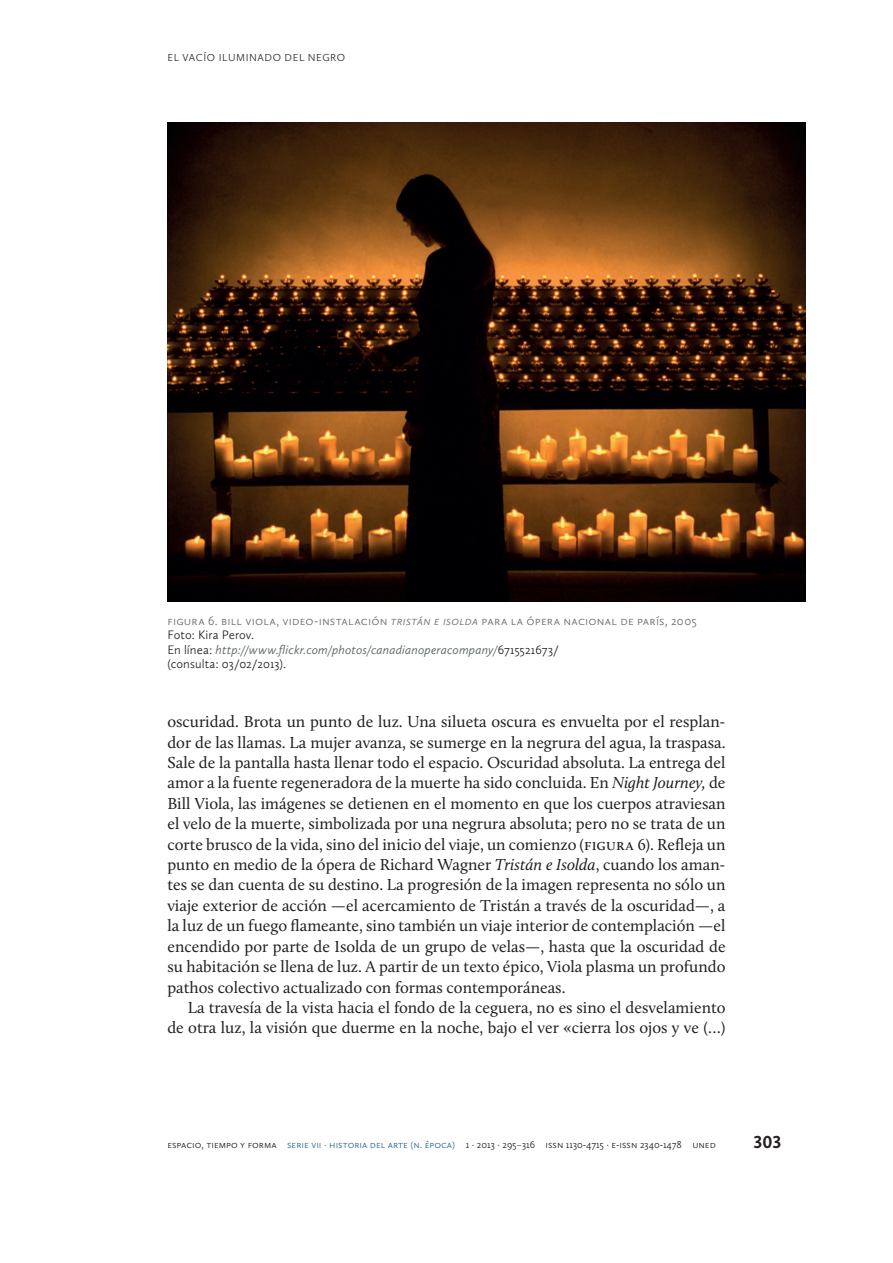
<style>
.page{position:relative;width:893px;height:1263px;background:#fff}
.page>*{position:absolute;margin:0;border:0;box-sizing:border-box;transform-origin:0 0}
.t1{font:700 18px "Calluna Sans";color:#231f20}
.t2{font:16.5px/20.4px "Calluna";color:#231f20;text-align:justify}
.t3{font:300 12.75px/14.2px "Calluna Sans";letter-spacing:.01em;color:#231f20}
.t4{font:300 12.75px "Calluna Sans";letter-spacing:.02em;color:#67706e}
.t5{font:300 10.5px "Calluna Sans";color:#231f20}
.t6{font:300 10.5px "Calluna Sans";color:#286790}
.t7{font:300 10.5px "Calluna Sans";letter-spacing:.055em;color:#231f20}
.s1{font-style:italic}
.s2{font-weight:400;font-style:italic;color:#67706e}
.s3{color:#286790}
.s4{font-weight:400;color:#67706e}
</style>
<div class="page">
<img style="left:167px;top:122px;width:638px;height:479px">
<p class="t7" style="left:167px;top:52px;width:179px">EL VACÍO ILUMINADO DEL NEGRO</p>
<p class="t4" style="left:167px;top:613px;width:24px">Figura</p>
<p class="t4" style="left:208px;top:613px;width:281px">6. Bi ll Viola, Vi deo-i nstalación <span class="s1">Tristán e Isolda</span> para</p>
<p class="t4" style="left:511px;top:613px;width:24px">la Ópera</p>
<p class="t4" style="left:563px;top:613px;width:8px">Nacio</p>
<p class="t4" style="left:597px;top:613px;width:101px">nal de París, 2005</p>
<p class="t3" style="left:167px;top:628px;width:393px">Foto: Kira Perov.<br>En línea: <span class="s2">http://www.flickr.com/photos/canadianoperacompany/</span>6715521673/ (consulta: 03/02/2013).</p>
<p class="t2" style="left:167px;top:711px;width:560px">oscuridad. Brota un punto de luz. Una silueta oscura es envuelta por el resplan&shy;dor de las llamas. La mujer avanza, se sumerge en la negrura del agua, la traspasa.<br>Sale de la pantalla hasta llenar todo el espacio. Oscuridad absoluta. La entrega del amor a la fuente regeneradora de la muerte ha sido concluida. En <span class="s1">Night Journey,</span> de Bill Viola, las imágenes se detienen en el momento en que los cuerpos atraviesan el velo de la muerte, simbolizada por una negrura absoluta; pero no se trata de un corte brusco de la vida, sino del inicio del viaje, un comienzo (Figura 6). Refleja un punto en medio de la ópera de Richard Wagner <span class="s1">Tristán e Isolda</span>, cuando los aman&shy;tes se dan cuenta de su destino. La progresión de la imagen representa no sólo un viaje exterior de acción —el acercamiento de Tristán a través de la oscuridad—, a la luz de un fuego flameante, sino también un viaje interior de contemplación —el encendido por parte de Isolda de un grupo de velas—, hasta que la oscuridad de su habitación se llena de luz. A partir de un texto épico, Viola plasma un profundo pathos colectivo actualizado con formas contemporáneas.</p>
<p class="t2" style="left:167px;top:997px;width:560px;text-align:right">La travesía de la vista hacia el fondo de la ceguera, no es sino el desvelamiento de otra luz, la visión que duerme en la noche, bajo el ver «cierra los ojos y ve (…)</p>
<p class="t5" style="left:167px;top:1138px;width:130px">ESPACIO, TIEMPO Y FORMA <span class="s3">Serie</span></p>
<p class="t6" style="left:311px;top:1138px;width:30px">VII · historia</p>
<p class="t6" style="left:370px;top:1138px;width:24px">del arte</p>
<p class="t6" style="left:410px;top:1138px;width:26px">(n. época</p>
<p class="t5" style="left:452px;top:1138px;width:264px"><span class="s3">)</span> 1 · 2013 · 295<span class="s4">–</span>316 ISSN 1130-4715 · e-iss n 2340-1478 UN ED</p>
<p class="t1" style="left:753px;top:1131px;width:29px">303</p>
</div>
